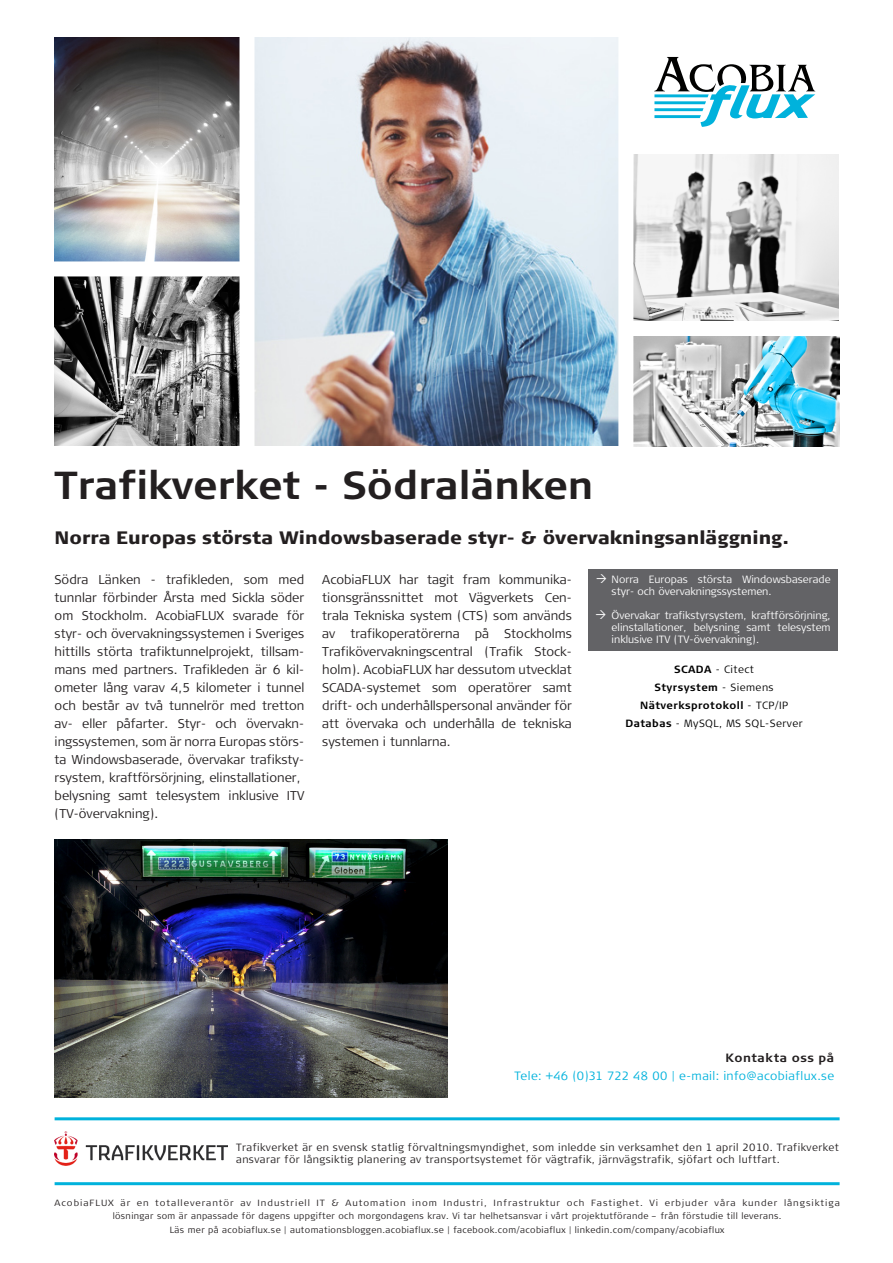
<style>
.page{position:relative;width:893px;height:1263px;background:#fff}
.page>*{position:absolute;margin:0;border:0;box-sizing:border-box;transform-origin:0 0}
.t1{font:700 39px "Signa Column";color:#231f20}
._2__Ingress{font:900 18px "Signa Column";color:#231f20}
.t2{font:300 12.75px/18px "Signa Column";color:#231f20;text-align:justify}
._4__Kontaktuppgifter{font:300 12px/18px "Signa Column";letter-spacing:.03em;color:#00b2dc;text-align:right}
._7_2_Kontaktuppgifte{font:300 10.5px/12px "Signa Column";letter-spacing:.04em;color:#231f20}
.t3{font:300 10.5px/12px "Signa Column";color:#fff}
._7_2_Kontaktuppgifte-2{font:700 10.5px "Signa Column";letter-spacing:.04em;color:#000}
._7_2_Kontaktuppgifte-3{font:300 10.5px "Signa Column";letter-spacing:.04em;color:#000}
._7__Sidfot{font:300 9px/13.5px "Signa Column";letter-spacing:.07em;color:#231f20;text-align:center;scale:1.05 1}
._7__Sidfot-2{font:300 9px "Signa Column";letter-spacing:.04em;color:#231f20}
.s1{font-weight:700}
.s2{font-weight:300}
.s3{font-weight:700;color:#231f20}
</style>
<div class="page">
<hr style="left:55px;top:1117px;width:785px;height:3px;background:#00b2dc">
<div style="left:588px;top:569px;width:250px;height:82px;background:#636366"></div>
<hr style="left:55px;top:1182px;width:785px;height:3px;background:#00b2dc">
<img style="left:55px;top:1131px;width:172px;height:34px">
<img style="left:55px;top:840px;width:392px;height:257px">
<img style="left:254px;top:38px;width:364px;height:408px">
<img style="left:633px;top:336px;width:207px;height:111px">
<img style="left:633px;top:154px;width:205px;height:167px">
<svg style="left:654px;top:57px;width:161px;height:70px"></svg>
<img style="left:55px;top:38px;width:184px;height:223px">
<img style="left:55px;top:276px;width:184px;height:169px">
<p class="t1" style="left:55px;top:462px;width:540px">Trafikverket - Södralänken</p>
<p class="_2__Ingress" style="left:55px;top:526px;width:736px">Norra Europas största Windowsbaserade styr- &amp; övervakningsanläggning.</p>
<p class="t2" style="left:55px;top:571px;width:251px">Södra Länken - trafikleden, som med tunnlar förbinder Årsta med Sickla söder om Stockholm. AcobiaFLUX svarade för styr- och övervakningssystemen i Sveriges</p>
<p class="t2" style="left:55px;top:643px;width:251px">hittills störta trafiktunnelprojekt, tillsam&shy;mans med partners. Trafikleden är 6 kil&shy;ometer lång varav 4,5 kilometer i tunnel och består av två tunnelrör med tretton av- eller påfarter. Styr- och övervakn&shy;ingssystemen, som är norra Europas störs&shy;ta Windowsbaserade, övervakar trafiksty&shy;rsystem, kraftförsörjning, elinstallationer,</p>
<p class="t2" style="left:55px;top:787px;width:251px">belysning samt telesystem inklusive ITV (TV-övervakning).</p>
<p class="t2" style="left:322px;top:571px;width:251px">AcobiaFLUX har tagit fram kommunika&shy;tionsgränssnittet mot Vägverkets Cen&shy;trala Tekniska system (CTS) som används av trafikoperatörerna på Stockholms Trafikövervakningscentral (Trafik Stock&shy;holm). AcobiaFLUX har dessutom utvecklat</p>
<p class="t2" style="left:322px;top:679px;width:251px">SCADA-systemet som operatörer samt drift- och underhållspersonal använder för att övervaka och underhålla de tekniska systemen i tunnlarna.</p>
<p class="t3" style="left:612px;top:573px;width:221px">Norra Europas största Windowsbaserade styr- och övervakningssystemen.</p>
<p class="t3" style="left:612px;top:609px;width:221px;text-align:justify">Övervakar trafikstyrsystem, kraftförsörjning, elinstallationer, belysning samt telesystem inklusive ITV (TV-övervakning).</p>
<p class="_7_2_Kontaktuppgifte-3" style="left:674px;top:663px;width:81px"><span class="s1">SCADA</span> - Citect</p>
<p class="_7_2_Kontaktuppgifte-2" style="left:654px;top:681px;width:121px">Styrsystem <span class="s2">- Siemens</span></p>
<p class="_7_2_Kontaktuppgifte-2" style="left:640px;top:699px;width:149px">Nätverksprotokoll <span class="s2">- TCP/IP</span></p>
<p class="_7_2_Kontaktuppgifte-3" style="left:625px;top:717px;width:179px"><span class="s1">Databas</span> - MySQL, MS SQL-Server</p>
<p class="_4__Kontaktuppgifter" style="left:514px;top:1049px;width:321px"><span class="s3">Kontakta oss på<br></span>Tele: +46 (0)31 722 48 00 | e-mail: info@acobiaflux.se</p>
<p class="_7_2_Kontaktuppgifte" style="left:236px;top:1141px;width:604px">Trafikverket är en svensk statlig förvaltningsmyndighet, som inledde sin verksamhet den 1 april 2010. Trafikverket ansvarar för långsiktig planering av transportsystemet för vägtrafik, järnvägstrafik, sjöfart och luftfart.</p>
<p class="_7__Sidfot" style="left:55px;top:1196px;width:749px">AcobiaFLUX är en totalleverantör av Industriell IT &amp; Automation inom Industri, Infrastruktur och Fastighet. Vi erbjuder våra kunder långsiktiga lösningar som är anpassade för dagens uppgifter och morgondagens krav. Vi tar helhetsansvar i vårt projektutförande – från förstudie till leverans.</p>
<p class="_7__Sidfot-2" style="left:170px;top:1225px;width:556px">Läs mer på acobiaflux.se | automationsbloggen.acobiaflux.se | facebook.com/acobiaflux | linkedin.com/company/acobiaflux</p>
</div>
